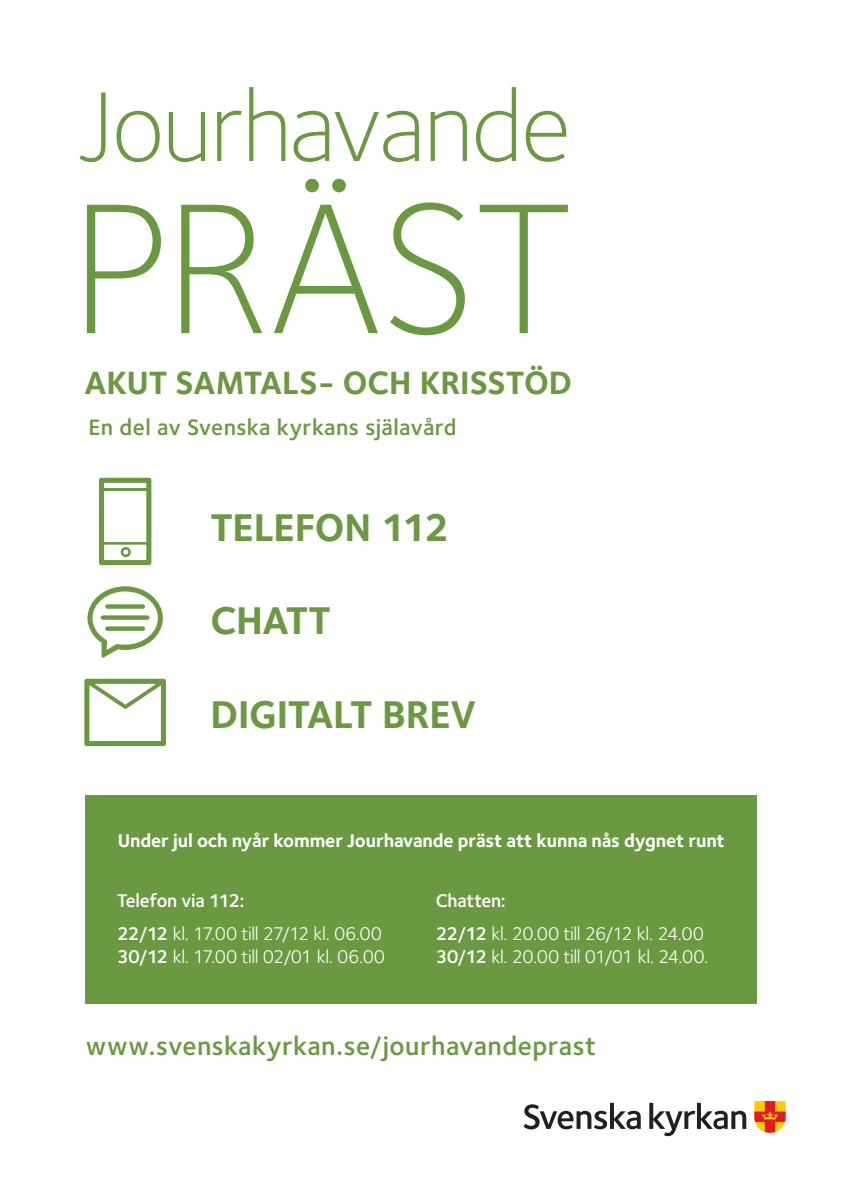
<style>
.page{position:relative;width:842px;height:1191px;background:#fff}
.page>*{position:absolute;margin:0;border:0;box-sizing:border-box;transform-origin:0 0}
.t1{font:300 192.5px "Foundry Sterling OT3";letter-spacing:-.01em;color:#6a9942}
.t2{font:300 102.6px "Foundry Sterling OT3";letter-spacing:-.02em;color:#6a9942}
.t3{font:700 40px "Foundry Sterling OT3";letter-spacing:-.01em;color:#6a9942}
.t4{font:700 33.4px "Foundry Sterling OT3";color:#6a9942}
.t5{font:600 27px "Foundry Sterling OT3";letter-spacing:.015em;color:#6a9942}
.t6{font:600 23.1px "Foundry Sterling OT3";letter-spacing:.01em;color:#6a9942}
.t7{font:19px/32.8px "Foundry Sterling OT3";letter-spacing:-.02em;color:#fff}
.t8{font:700 19px "Foundry Sterling OT3";letter-spacing:-.01em;color:#fff}
.s1{font-weight:600}
</style>
<div class="page">
<svg style="left:87px;top:586px;width:76px;height:71px"></svg>
<svg style="left:84px;top:679px;width:82px;height:67px"></svg>
<svg style="left:99px;top:478px;width:52px;height:87px"></svg>
<hr style="left:103px;top:488px;width:44px;height:3px;background:#6a9942">
<svg style="left:754px;top:1101px;width:32px;height:31px"></svg>
<svg style="left:524px;top:1102px;width:222px;height:34px"></svg>
<div style="left:86px;top:795px;width:671px;height:208px;background:#6a9942"></div>
<h2 class="t2" style="left:78px;top:54px;width:494px">Jourhavande</h2>
<h1 class="t1" style="left:70px;top:132px;width:506px">PRÄST</h1>
<h3 class="t4" style="left:84px;top:356px;width:489px">AKUT SAMTALS- OCH KRISSTÖD</h3>
<p class="t6" style="left:89px;top:409px;width:370px">En del av Svenska kyrkans själavård</p>
<h3 class="t3" style="left:210px;top:495px;width:240px">TELEFON 112</h3>
<h3 class="t3" style="left:210px;top:589px;width:122px">CHATT</h3>
<h3 class="t3" style="left:210px;top:682px;width:267px">DIGITALT BREV</h3>
<p class="t8" style="left:118px;top:825px;width:609px">Under jul och nyår kommer Jourhavande präst att kunna nås dygnet runt</p>
<p class="t7" style="left:117px;top:883px;width:267px"><span class="s1">Telefon via 112:<br>22/12</span> kl. 17.00 till 27/12 kl. 06.00</p>
<p class="t7" style="left:117px;top:938px;width:270px"><span class="s1">30/12</span> kl. 17.00 till 02/01 kl. 06.00</p>
<p class="t7" style="left:436px;top:883px;width:270px"><span class="s1">Chatten:<br>22/12</span> kl. 20.00 till 26/12 kl. 24.00</p>
<p class="t7" style="left:436px;top:938px;width:274px"><span class="s1">30/12</span> kl. 20.00 till 01/01 kl. 24.00.</p>
<h3 class="t5" style="left:86px;top:1024px;width:512px">www.svenskakyrkan.se/jourhavandeprast</h3>
</div>
